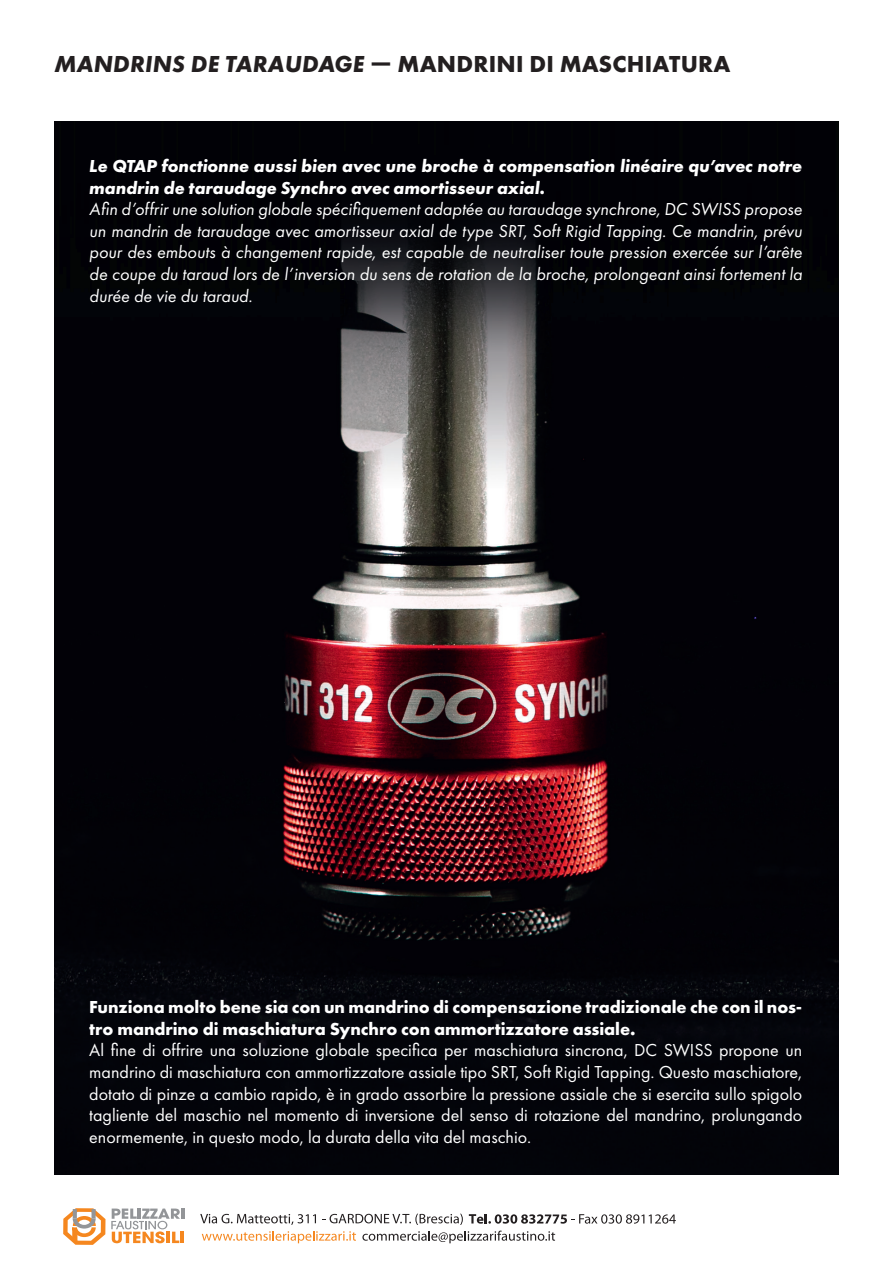
<style>
.page{position:relative;width:893px;height:1263px;background:#fff}
.page>*{position:absolute;margin:0;border:0;box-sizing:border-box;transform-origin:0 0}
.t1{font:700 24px "Futura PT";letter-spacing:.01em;color:#231f20}
.t2{font:18px/21.6px "Futura PT";color:#fff}
.t3{font:italic 18px/21.6px "Futura PT";color:#fff}
.s1{font-style:italic}
.s2{font-weight:700}
</style>
<div class="page">
<img style="left:54px;top:122px;width:785px;height:1053px">
<svg style="left:63px;top:1208px;width:42px;height:37px"></svg>
<svg style="left:73px;top:1209px;width:4px;height:10px"></svg>
<div style="left:91px;top:1209px;width:5px;height:10px;background:#939598"></div>
<svg style="left:111px;top:1208px;width:73px;height:35px"></svg>
<svg style="left:200px;top:1214px;width:476px;height:29px"></svg>
<p class="t1" style="left:54px;top:49px;width:678px"><span class="s1">MANDRINS DE TARAUDAGE</span> — MANDRINI DI MASCHIATURA</p>
<p class="t3" style="left:89px;top:155px;width:715px"><span class="s2">Le QTAP fonctionne aussi bien avec une broche à compensation linéaire qu’avec notre mandrin de taraudage Synchro avec amortisseur axial.<br></span>Afin d’offrir une solution globale spécifiquement adaptée au taraudage synchrone, DC SWISS propose un mandrin de taraudage avec amortisseur axial de type SRT, Soft Rigid Tapping. Ce mandrin, prévu pour des embouts à changement rapide, est capable de neutraliser toute pression exercée sur l’arête de coupe du taraud lors de l’inversion du sens de rotation de la broche, prolongeant ainsi fortement la durée de vie du taraud.</p>
<p class="t2" style="left:89px;top:996px;width:715px"><span class="s2">Funziona molto bene sia con un mandrino di compensazione tradizionale che con il nos&shy;tro mandrino di maschiatura Synchro con ammortizzatore assiale.<br></span>Al fine di offrire una soluzione globale specifica per maschiatura sincrona, DC SWISS propone un mandrino di maschiatura con ammortizzatore assiale tipo SRT, Soft Rigid Tapping. Questo maschiatore, dotato di pinze a cambio rapido, è in grado assorbire la pressione assiale che si esercita sullo spigolo tagliente del maschio nel momento di inversione del senso di rotazione del mandrino, prolungando enormemente, in questo modo, la durata della vita del maschio.</p>
</div>
